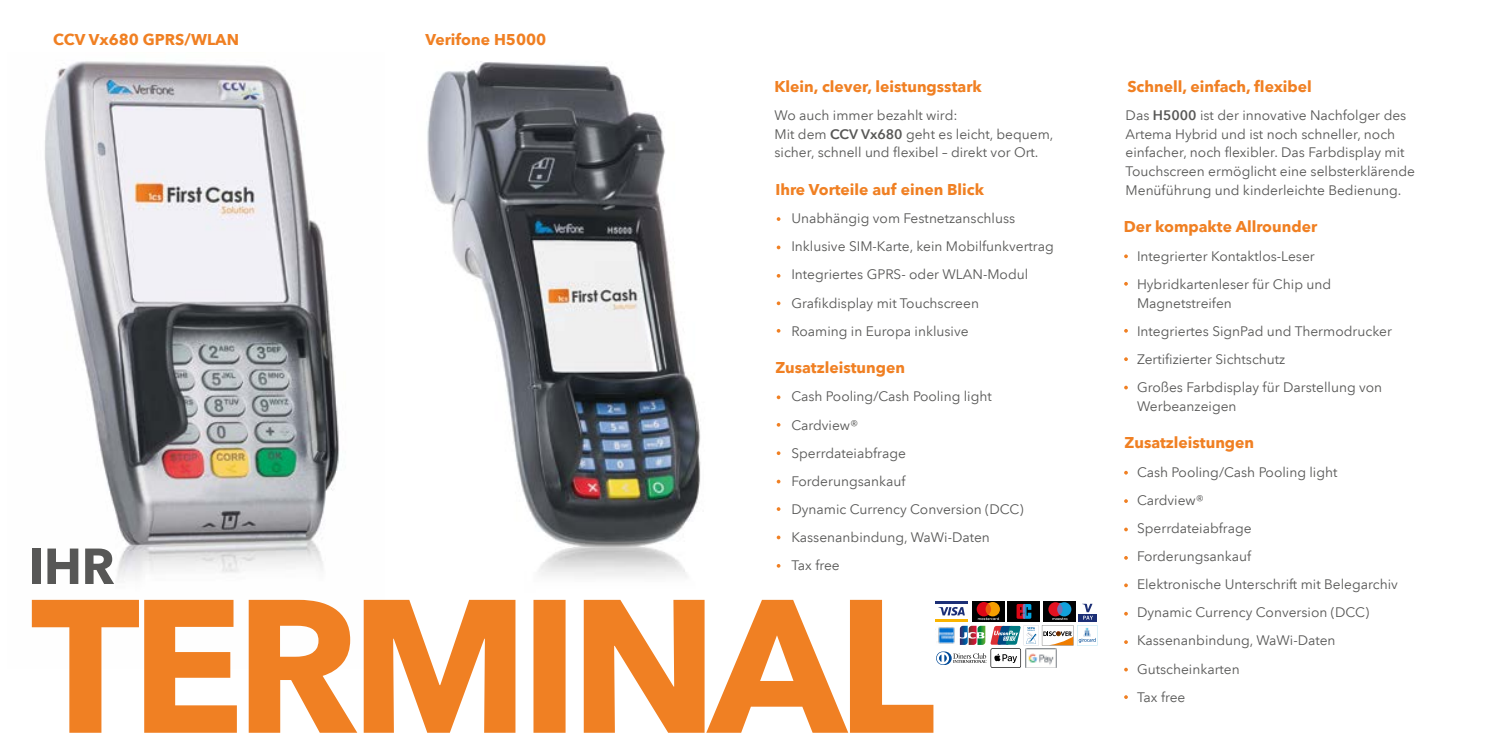
<style>
.page{position:relative;width:1489px;height:745px;background:#fff}
.page>*{position:absolute;margin:0;border:0;box-sizing:border-box;transform-origin:0 0}
.t1{font:700 50px "Avenir Next LT Pro";color:#575756}
.t2{font:700 15.62px "Avenir Next LT Pro";color:#f08023}
.t3{font:13.75px/28.1px "Avenir Next LT Pro";color:#575756}
.s1{font-weight:600}
</style>
<div class="page">
<img style="left:31px;top:61px;width:308px;height:566px">
<img style="left:427px;top:61px;width:274px;height:516px">
<svg style="left:776px;top:217px;width:4px;height:4px"></svg>
<svg style="left:776px;top:245px;width:4px;height:4px"></svg>
<svg style="left:776px;top:301px;width:4px;height:4px"></svg>
<svg style="left:776px;top:395px;width:4px;height:4px"></svg>
<svg style="left:776px;top:451px;width:4px;height:4px"></svg>
<svg style="left:776px;top:479px;width:4px;height:4px"></svg>
<svg style="left:776px;top:535px;width:4px;height:4px"></svg>
<svg style="left:1124px;top:357px;width:3px;height:4px"></svg>
<svg style="left:32px;top:599px;width:901px;height:133px;fill:#f08023"></svg>
<hr style="left:935px;top:618px;width:32px;height:3px;background:#fab400">
<hr style="left:935px;top:600px;width:32px;height:3px;background:#1c2f76">
<svg style="left:936px;top:601px;width:161px;height:66px"></svg>
<img style="left:1025px;top:648px;width:31px;height:19px">
<p class="t2" style="left:53px;top:30px;width:187px">CCV Vx680 GPRS/WLAN</p>
<p class="t2" style="left:425px;top:30px;width:122px">Verifone H5000</p>
<h1 class="t1" style="left:28px;top:535px;width:88px">IHR</h1>
<p class="t2" style="left:774px;top:77px;width:209px">Klein, clever, leistungsstark</p>
<p class="t3" style="left:774px;top:106px;width:280px;line-height:18.8px">Wo auch immer bezahlt wird:<br>Mit dem <span class="s1">CCV Vx680</span> geht es leicht, bequem, sicher, schnell und flexibel – direkt vor Ort.</p>
<p class="t2" style="left:775px;top:180px;width:210px">Ihre Vorteile auf einen Blick</p>
<p class="t3" style="left:791px;top:204px;width:264px">Unabhängig vom Festnetzanschluss Inklusive SIM-Karte, kein Mobilfunkvertrag Integriertes GPRS- oder WLAN-Modul Grafikdisplay mit Touchscreen<br>Roaming in Europa inklusive</p>
<p class="t2" style="left:775px;top:358px;width:131px">Zusatzleistungen</p>
<p class="t3" style="left:791px;top:382px;width:234px">Cash Pooling/Cash Pooling light<br>Cardview®<br>Sperrdateiabfrage<br>Forderungsankauf<br>Dynamic Currency Conversion (DCC)<br>Kassenanbindung, WaWi-Daten<br>Tax free</p>
<p class="t2" style="left:1127px;top:77px;width:186px">Schnell, einfach, flexibel</p>
<p class="t3" style="left:1125px;top:106px;width:291px;line-height:18.8px">Das <span class="s1">H5000</span> ist der innovative Nachfolger des Artema Hybrid und ist noch schneller, noch einfacher, noch flexibler. Das Farbdisplay mit Touchscreen ermöglicht eine selbsterklärende Menüfü hrung und kinderleichte Bedienung.</p>
<p class="t2" style="left:1123px;top:217px;width:195px">Der kompakte Allrounder</p>
<p class="t3" style="left:1136px;top:241px;width:196px">Integrierter Kontaktlos-Leser<br>Hybridkartenleser für Chip und</p>
<p class="t3" style="left:1136px;top:288px;width:256px">Magnetstreifen<br>Integriertes SignPad und Thermodrucker<br>Zertifizierter Sichtschutz<br>Großes Farbdisplay fü r Darstellung von</p>
<p class="t3" style="left:1136px;top:391px;width:101px">Werbeanzeigen</p>
<p class="t2" style="left:1124px;top:433px;width:131px">Zusatzleistungen</p>
<p class="t3" style="left:1136px;top:457px;width:262px">Cash Pooling/Cash Pooling light<br>Cardview®<br>Sperrdateiabfrage<br>Forderungsankauf<br>Elektronische Unterschrift mit Belegarchiv<br>Dynamic Currency Conversion (DCC)<br>Kassenanbindung, WaWi-Daten<br>Gutscheinkarten<br>Tax free</p>
</div>
